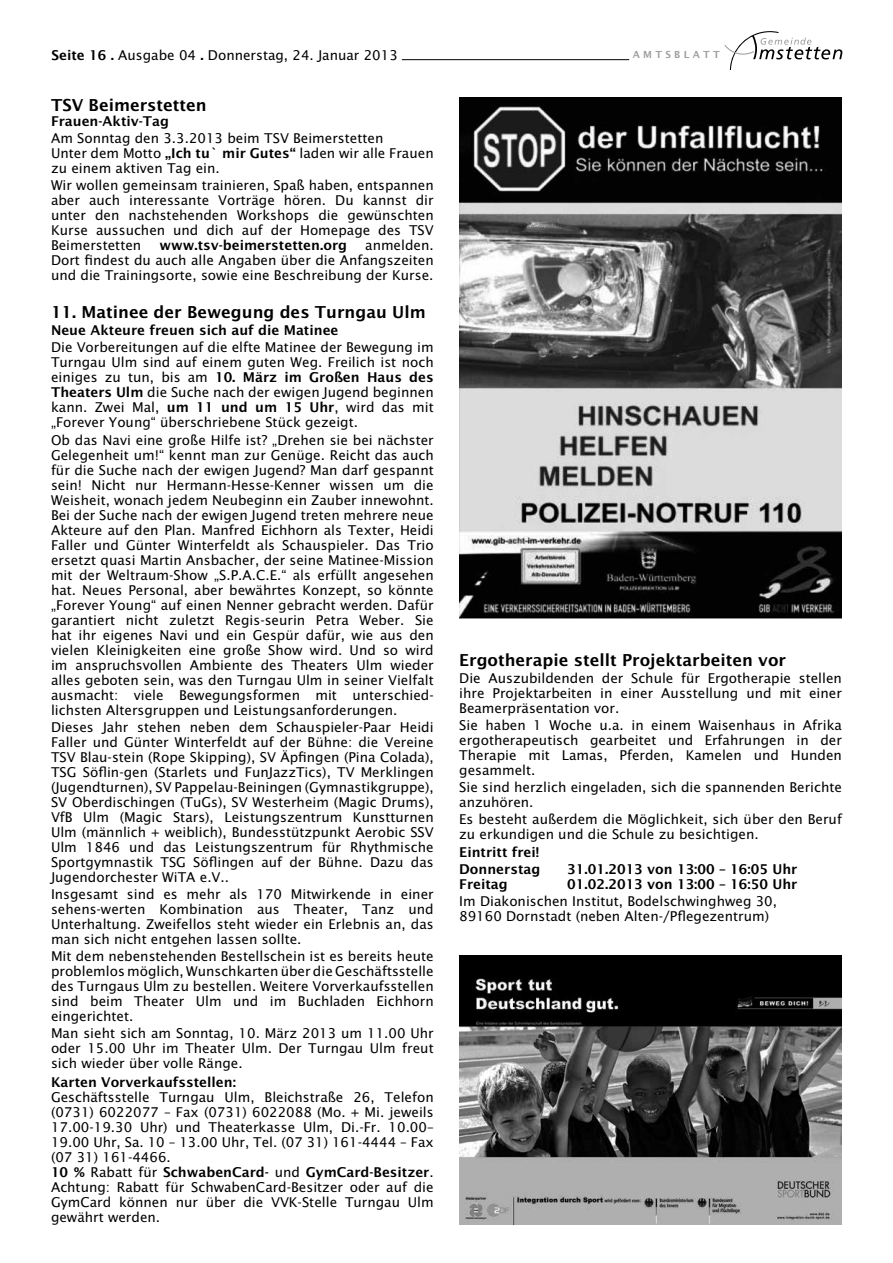
<style>
.page{position:relative;width:893px;height:1263px;background:#fff}
.page>*{position:absolute;margin:0;border:0;box-sizing:border-box;transform-origin:0 0}
.t1{font:16.5px "Lucida Sans Demibold Roman";color:#000}
.t2{font:13.5px/15px "Lucida Sans";color:#000;text-align:justify}
.t3{font:13.5px/17.1px "Lucida Sans Demibold Roman";color:#000}
.t4{font:9.75px "Lucida Sans Demibold Roman";letter-spacing:.34em;color:#9c9e9f}
.s1{font-family:"Lucida Sans Demibold Roman"}
.s2{font-family:"Lucida Sans"}
</style>
<div class="page">
<svg style="left:724px;top:31px;width:118px;height:39px"></svg>
<hr style="left:402px;top:59px;width:227px;height:1px;background:#000">
<img style="left:459px;top:98px;width:383px;height:520px">
<img style="left:459px;top:956px;width:383px;height:269px">
<p class="t2" style="left:51px;top:48px;width:348px"><span class="s1">Seite 16 .</span> Ausgabe 04 <span class="s1">.</span> Donnerstag, 24. Januar 2013</p>
<p class="t4" style="left:633px;top:48px;width:89px">AMTSBLATT</p>
<p class="t1" style="left:51px;top:96px;width:157px">TSV Beimerstetten</p>
<p class="t3" style="left:51px;top:112px;width:120px">Frauen-Aktiv-Tag</p>
<p class="t2" style="left:51px;top:131px;width:384px;text-align:left">Am Sonntag den 3.3.2013 beim TSV Beimerstetten<br>Unter dem Motto <span class="s1">„Ich tu` mir Gutes“</span> laden wir alle Frauen zu einem aktiven Tag ein.</p>
<p class="t2" style="left:51px;top:178px;width:384px">Wir wollen gemeinsam trainieren, Spaß haben, entspannen aber auch interessante Vorträge hören. Du kannst dir unter den nachstehenden Workshops die gewünschten Kurse aussuchen und dich auf der Homepage des TSV Beimerstetten</p>
<p class="t2" style="left:51px;top:238px;width:384px;text-indent:314px">anmelden.<br>Dort findest du auch alle Angaben über die Anfangszeiten und die Trainingsorte, sowie eine Beschreibung der Kurse.</p>
<p class="t1" style="left:51px;top:303px;width:376px">11. Matinee der Bewegung des Turngau Ulm</p>
<p class="t3" style="left:51px;top:322px;width:289px">Neue Akteure freuen sich auf die Matinee</p>
<p class="t2" style="left:51px;top:340px;width:384px">Die Vorbereitungen auf die elfte Matinee der Bewegung im<br>Turngau Ulm sind auf einem guten Weg. Freilich ist noch</p>
<p class="t3" style="left:51px;top:369px;width:384px"><span class="s2">einiges zu tun, bis am</span> 10. März im Großen Haus des</p>
<p class="t2" style="left:51px;top:385px;width:384px"><span class="s1">Theaters Ulm</span> die Suche nach der ewigen Jugend beginnen kann. Zwei Mal, <span class="s1">um 11 und um 15 Uhr</span>, wird das mit „Forever Young“ überschriebene Stück gezeigt.</p>
<p class="t2" style="left:51px;top:432px;width:384px">Ob das Navi eine große Hilfe ist? „Drehen sie bei nächster Gelegenheit um!“ kennt man zur Genüge. Reicht das auch für die Suche nach der ewigen Jugend? Man darf gespannt sein! Nicht nur Hermann-Hesse-Kenner wissen um die Weisheit, wonach jedem Neubeginn ein Zauber innewohnt.<br>Bei der Suche nach der ewigen Jugend treten mehrere neue Akteure auf den Plan. Manfred Eichhorn als Texter, Heidi Faller und Günter Winterfeldt als Schauspieler. Das Trio ersetzt quasi Martin Ansbacher, der seine Matinee-Mission mit der Weltraum-Show „S.P.A.C.E.“ als erfüllt angesehen hat. Neues Personal, aber bewährtes Konzept, so könnte „Forever Young“ auf einen Nenner gebracht werden. Dafür garantiert nicht zuletzt Regis-seurin Petra Weber. Sie hat ihr eigenes Navi und ein Gespür dafür, wie aus den vielen Kleinigkeiten eine große Show wird. Und so wird im anspruchsvollen Ambiente des Theaters Ulm wieder alles geboten sein, was den Turngau Ulm in seiner Vielfalt ausmacht: viele Bewegungsformen mit unterschied&shy;lichsten Altersgruppen und Leistungsanforderungen.</p>
<p class="t2" style="left:51px;top:719px;width:384px">Dieses Jahr stehen neben dem Schauspieler-Paar Heidi Faller und Günter Winterfeldt auf der Bühne: die Vereine TSV Blau-stein (Rope Skipping), SV Äpfingen (Pina Colada), TSG Söflin-gen (Starlets und FunJazzTics), TV Merklingen (Jugendturnen), SV Pappelau-Beiningen (Gymnastikgruppe), SV Oberdischingen (TuGs), SV Westerheim (Magic Drums), VfB Ulm (Magic Stars), Leistungszentrum Kunstturnen Ulm (männlich + weiblich), Bundesstützpunkt Aerobic SSV Ulm 1846 und das Leistungszentrum für Rhythmische Sportgymnastik TSG Söflingen auf der Bühne. Dazu das Jugendorchester WiTA e.V..</p>
<p class="t2" style="left:51px;top:886px;width:384px">Insgesamt sind es mehr als 170 Mitwirkende in einer sehens-werten Kombination aus Theater, Tanz und Unterhaltung. Zweifellos steht wieder ein Erlebnis an, das man sich nicht entgehen lassen sollte.</p>
<p class="t2" style="left:51px;top:949px;width:384px">Mit dem nebenstehenden Bestellschein ist es bereits heute problemlos möglich, Wunschkarten über die Geschäftsstelle des Turngaus Ulm zu bestellen. Weitere Vorverkaufsstellen sind beim Theater Ulm und im Buchladen Eichhorn eingerichtet.</p>
<p class="t2" style="left:51px;top:1026px;width:384px">Man sieht sich am Sonntag, 10. März 2013 um 11.00 Uhr oder 15.00 Uhr im Theater Ulm. Der Turngau Ulm freut sich wieder über volle Ränge.</p>
<p class="t3" style="left:51px;top:1073px;width:186px">Karten Vorverkaufsstellen:</p>
<p class="t2" style="left:51px;top:1089px;width:384px">Geschäftsstelle Turngau Ulm, Bleichstraße 26, Telefon (0731) 6022077 – Fax (0731) 6022088 (Mo. + Mi. jeweils 17.00-19.30 Uhr) und Theaterkasse Ulm, Di.-Fr. 10.00– 19.00 Uhr, Sa. 10 – 13.00 Uhr, Tel. (07 31) 161-4444 – Fax (07 31) 161-4466.</p>
<p class="t3" style="left:51px;top:1163px;width:384px">10 % <span class="s2">Rabatt für</span> SchwabenCard- <span class="s2">und</span> GymCard-Besitzer<span class="s2">.</span></p>
<p class="t2" style="left:51px;top:1179px;width:384px">Achtung: Rabatt für SchwabenCard-Besitzer oder auf die GymCard können nur über die VVK-Stelle Turngau Ulm gewährt werden.</p>
<p class="t3" style="left:159px;top:237px;width:189px">www.tsv-beimerstetten.org</p>
<p class="t1" style="left:459px;top:650px;width:328px">Ergotherapie stellt Projektarbeiten vor</p>
<p class="t2" style="left:459px;top:671px;width:384px">Die Auszubildenden der Schule für Ergotherapie stellen ihre Projektarbeiten in einer Ausstellung und mit einer Beamerpräsentation vor.</p>
<p class="t2" style="left:459px;top:718px;width:384px">Sie haben 1 Woche u.a. in einem Waisenhaus in Afrika ergotherapeutisch gearbeitet und Erfahrungen in der Therapie mit Lamas, Pferden, Kamelen und Hunden gesammelt.</p>
<p class="t2" style="left:459px;top:780px;width:384px">Sie sind herzlich eingeladen, sich die spannenden Berichte anzuhören.</p>
<p class="t2" style="left:459px;top:812px;width:384px">Es besteht außerdem die Möglichkeit, sich über den Beruf zu erkundigen und die Schule zu besichtigen.</p>
<p class="t3" style="left:459px;top:843px;width:83px">Eintritt frei!<br>Donnerstag</p>
<p class="t3" style="left:567px;top:860px;width:232px">31.01.2013 von 13:00 – 16:05 Uhr</p>
<p class="t3" style="left:459px;top:875px;width:50px">Freitag</p>
<p class="t3" style="left:567px;top:875px;width:232px">01.02.2013 von 13:00 – 16:50 Uhr</p>
<p class="t2" style="left:459px;top:893px;width:319px">Im Diakonischen Institut, Bodelschwinghweg 30,<br>89160 Dornstadt (neben Alten-/Pflegezentrum)</p>
</div>
